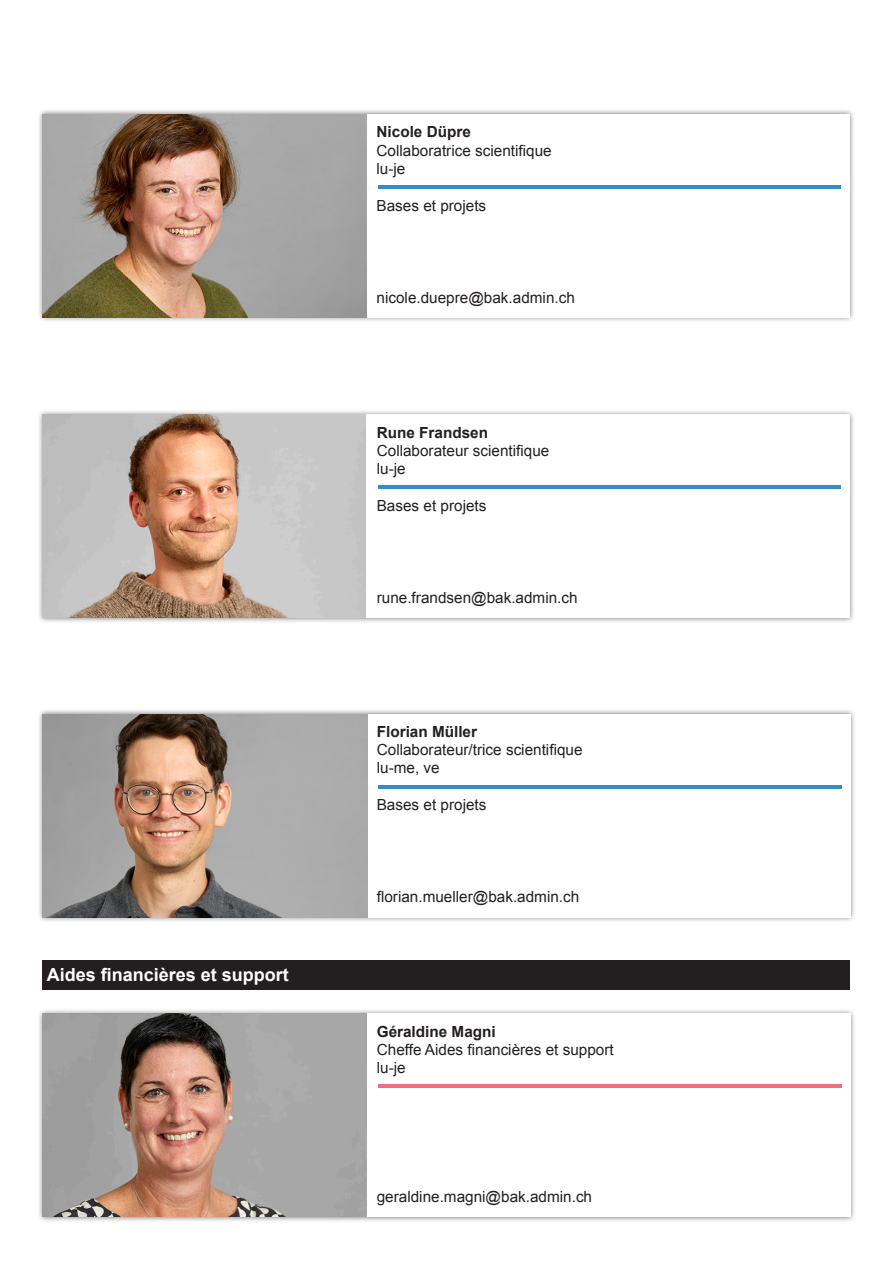
<style>
.page{position:relative;width:893px;height:1263px;background:#fff}
.page>*{position:absolute;margin:0;border:0;box-sizing:border-box;transform-origin:0 0}
.Kategorien__Personenseite{font:700 18px "Arial";color:#fff}
.Text__Personenseite{font:15.3px "Arial";color:#231f20}
.Namen__Personenseite{font:700 15.3px "Arial";color:#231f20}
</style>
<div class="page">
<div style="left:37px;top:409px;width:818px;height:214px;background:#231f20;opacity:.6"></div>
<div style="left:43px;top:415px;width:807px;height:203px;background:#fff"></div>
<hr style="left:378px;top:486px;width:463px;height:3px;background:#308ecd">
<div style="left:37px;top:708px;width:819px;height:215px;background:#231f20;opacity:.6"></div>
<div style="left:43px;top:714px;width:807px;height:203px;background:#fff"></div>
<hr style="left:378px;top:785px;width:463px;height:3px;background:#308ecd">
<div style="left:42px;top:960px;width:808px;height:29px;background:#231f20"></div>
<div style="left:37px;top:1008px;width:819px;height:214px;background:#231f20;opacity:.6"></div>
<div style="left:43px;top:1014px;width:807px;height:203px;background:#fff"></div>
<hr style="left:378px;top:1085px;width:463px;height:3px;background:#ed6e7d">
<img style="left:43px;top:1014px;width:324px;height:203px">
<div style="left:37px;top:109px;width:818px;height:214px;background:#231f20;opacity:.6"></div>
<div style="left:43px;top:114px;width:807px;height:203px;background:#fff"></div>
<hr style="left:378px;top:185px;width:463px;height:3px;background:#308ecd">
<img style="left:43px;top:114px;width:324px;height:203px">
<img style="left:42px;top:714px;width:325px;height:203px">
<img style="left:43px;top:415px;width:323px;height:202px">
<p class="Kategorien__Personenseite" style="left:47px;top:963px;width:244px">Aides financières et support</p>
<p class="Namen__Personenseite" style="left:377px;top:122px;width:96px">Nicole Düpre</p>
<p class="Text__Personenseite" style="left:377px;top:140px;width:177px">Collaboratrice scientifique</p>
<p class="Text__Personenseite" style="left:377px;top:159px;width:30px">lu-je</p>
<p class="Text__Personenseite" style="left:377px;top:195px;width:111px">Bases et projets</p>
<p class="Text__Personenseite" style="left:377px;top:287px;width:200px">nicole.duepre@bak.admin.ch</p>
<p class="Namen__Personenseite" style="left:377px;top:422px;width:113px">Rune Frandsen</p>
<p class="Text__Personenseite" style="left:377px;top:441px;width:174px">Collaborateur scientifique</p>
<p class="Text__Personenseite" style="left:377px;top:459px;width:30px">lu-je</p>
<p class="Text__Personenseite" style="left:377px;top:496px;width:111px">Bases et projets</p>
<p class="Text__Personenseite" style="left:377px;top:588px;width:202px">rune.frandsen@bak.admin.ch</p>
<p class="Namen__Personenseite" style="left:377px;top:721px;width:102px">Florian Müller</p>
<p class="Text__Personenseite" style="left:377px;top:740px;width:207px">Collaborateur/trice scientifique</p>
<p class="Text__Personenseite" style="left:377px;top:758px;width:64px">lu-me, ve</p>
<p class="Text__Personenseite" style="left:377px;top:795px;width:111px">Bases et projets</p>
<p class="Text__Personenseite" style="left:377px;top:887px;width:204px">florian.mueller@bak.admin.ch</p>
<p class="Namen__Personenseite" style="left:377px;top:1021px;width:121px">Géraldine Magni</p>
<p class="Text__Personenseite" style="left:377px;top:1040px;width:238px">Cheffe Aides financières et support</p>
<p class="Text__Personenseite" style="left:377px;top:1058px;width:30px">lu-je</p>
<p class="Text__Personenseite" style="left:377px;top:1186px;width:217px">geraldine.magni@bak.admin.ch</p>
</div>
